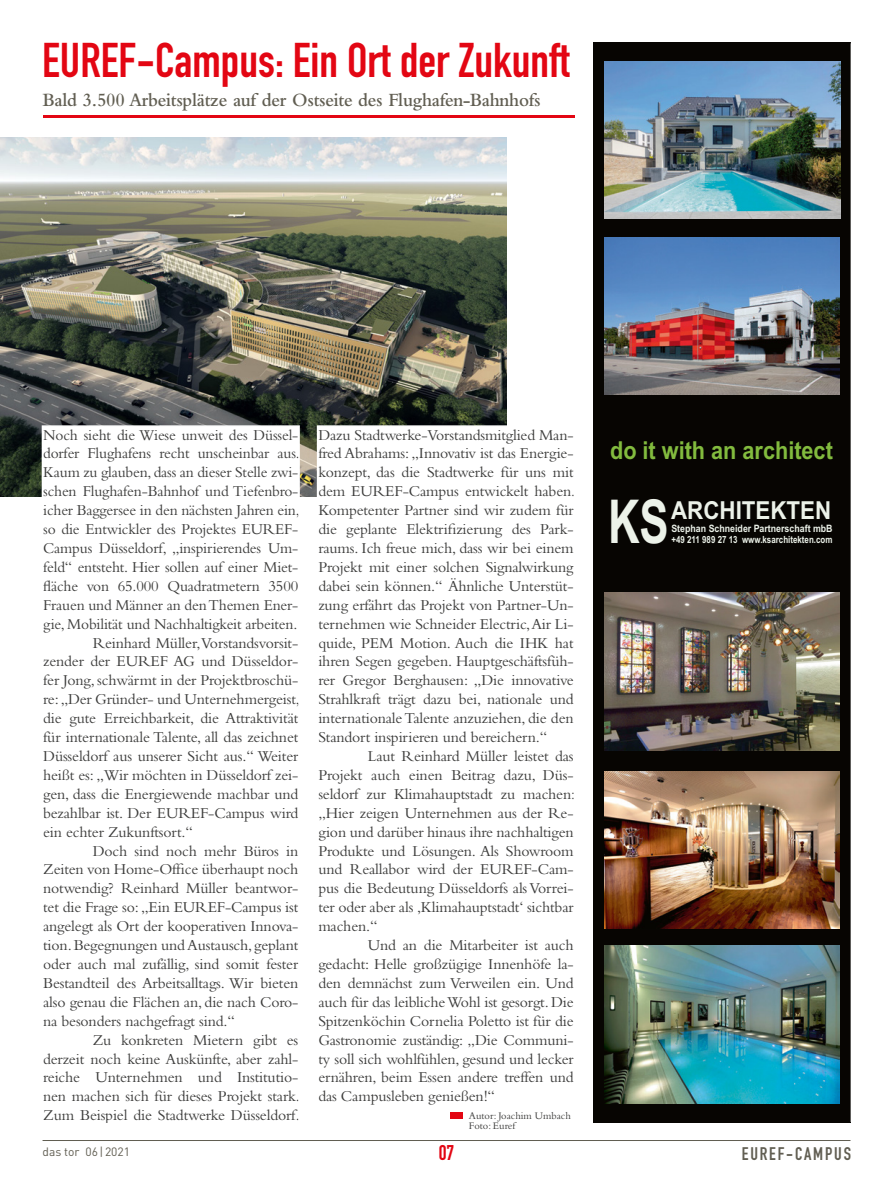
<style>
.page{position:relative;width:893px;height:1191px;background:#fff}
.page>*{position:absolute;margin:0;border:0;box-sizing:border-box;transform-origin:0 0}
.t1{font:700 60.45px "Arial";color:#ecf2e9;scale:.72 1}
.t2{font:700 48px "DIN Condensed";color:#e30613}
.t3{font:700 24.75px "Arial";color:#82bb3e;scale:.88 1}
.t4{font:700 24.75px "Arial";color:#ecf2e9;scale:.9 1}
.t5{font:700 21px "DIN Condensed";color:#e30613}
.t6{font:600 19.5px "Bembo";letter-spacing:-.015em;color:#615e52;scale:.95 1}
.t7{font:700 18px "DIN Condensed";letter-spacing:.1em;color:#615e52}
.t8{font:15.75px/18.9px "Bembo";letter-spacing:-.01em;color:#3c3c3b;text-align:justify}
.t9{font:12px "DIN";color:#615e52}
.t10{font:10.5px/10.8px "Bembo";color:#3c3c3b}
.t11{font:700 10.2px "Arial";color:#ecf2e9;scale:.87 1}
.t12{font:700 9.9px "Arial";color:#ecf2e9;scale:.81 1}
</style>
<div class="page">
<hr style="left:43px;top:1140px;width:807px;height:1px;background:#615e52">
<hr style="left:43px;top:116px;width:532px;height:2px;background:#e30613">
<img style="left:0;top:137px;width:506px;height:359px">
<svg style="left:41px;top:424px;width:260px;height:73px"></svg>
<svg style="left:316px;top:424px;width:191px;height:695px"></svg>
<div style="left:450px;top:1112px;width:13px;height:6px;background:#e30613"></div>
<div style="left:593px;top:43px;width:257px;height:1080px;background:#070502"></div>
<img style="left:604px;top:62px;width:236px;height:157px">
<img style="left:604px;top:593px;width:236px;height:157px">
<img style="left:604px;top:946px;width:236px;height:157px">
<img style="left:604px;top:771px;width:236px;height:157px">
<img style="left:604px;top:237px;width:236px;height:158px">
<h2 class="t2" style="left:42px;top:28px;width:529px">EUREF-Campus: Ein Ort der Zukunft</h2>
<p class="t6" style="left:43px;top:89px;width:525px">Bald 3.500 Arbeitsplätze auf der Ostseite des Flughafen-Bahnhofs</p>
<p class="t8" style="left:43px;top:425px;width:257px">Noch sieht die Wiese unweit des Düssel-</p>
<p class="t8" style="left:43px;top:444px;width:258px">dorfer Flughafens recht unscheinbar aus.</p>
<p class="t8" style="left:43px;top:463px;width:257px">Kaum zu glauben, dass an dieser Stelle zwi-</p>
<p class="t8" style="left:43px;top:481px;width:257px">schen Flughafen-Bahnhof und Tiefenbro-</p>
<p class="t8" style="left:43px;top:500px;width:258px">icher Baggersee in den nächsten Jahren ein,</p>
<p class="t8" style="left:43px;top:519px;width:257px">so die Entwickler des Projektes EUREF-</p>
<p class="t8" style="left:43px;top:538px;width:257px">Campus Düsseldorf, „inspirierendes Um-</p>
<p class="t8" style="left:43px;top:557px;width:257px">feld“ entsteht. Hier sollen auf einer Miet-</p>
<p class="t8" style="left:43px;top:576px;width:257px">fläche von 65.000 Quadratmetern 3500</p>
<p class="t8" style="left:43px;top:595px;width:257px">Frauen und Männer an den Themen Ener-</p>
<p class="t8" style="left:43px;top:614px;width:256px">gie, Mobilität und Nachhaltigkeit arbeiten.</p>
<p class="t8" style="left:93px;top:633px;width:207px">Reinhard Müller,Vorstandsvorsit-</p>
<p class="t8" style="left:43px;top:652px;width:257px">zender der EUREF AG und Düsseldor-</p>
<p class="t8" style="left:43px;top:670px;width:257px">fer Jong, schwärmt in der Projektbroschü-</p>
<p class="t8" style="left:43px;top:689px;width:258px">re: „Der Gründer- und Unternehmergeist,</p>
<p class="t8" style="left:43px;top:708px;width:257px">die gute Erreichbarkeit, die Attraktivität</p>
<p class="t8" style="left:43px;top:727px;width:257px">für internationale Talente, all das zeichnet</p>
<p class="t8" style="left:43px;top:746px;width:257px">Düsseldorf aus unserer Sicht aus.“ Weiter</p>
<p class="t8" style="left:43px;top:765px;width:257px">heißt es: „Wir möchten in Düsseldorf zei-</p>
<p class="t8" style="left:43px;top:784px;width:257px">gen, dass die Energiewende machbar und</p>
<p class="t8" style="left:43px;top:803px;width:257px">bezahlbar ist. Der EUREF-Campus wird</p>
<p class="t8" style="left:43px;top:822px;width:151px">ein echter Zukunftsort.“</p>
<p class="t8" style="left:93px;top:841px;width:207px">Doch sind noch mehr Büros in</p>
<p class="t8" style="left:43px;top:859px;width:257px">Zeiten von Home-Office überhaupt noch</p>
<p class="t8" style="left:43px;top:878px;width:257px">notwendig? Reinhard Müller beantwor-</p>
<p class="t8" style="left:43px;top:897px;width:257px">tet die Frage so: „Ein EUREF-Campus ist</p>
<p class="t8" style="left:43px;top:916px;width:257px">angelegt als Ort der kooperativen Innova-</p>
<p class="t8" style="left:43px;top:935px;width:257px">tion. Begegnungen und Austausch, geplant</p>
<p class="t8" style="left:43px;top:954px;width:257px">oder auch mal zufällig, sind somit fester</p>
<p class="t8" style="left:43px;top:973px;width:257px">Bestandteil des Arbeitsalltags. Wir bieten</p>
<p class="t8" style="left:43px;top:992px;width:257px">also genau die Flächen an, die nach Coro-</p>
<p class="t8" style="left:43px;top:1011px;width:193px">na besonders nachgefragt sind.“</p>
<p class="t8" style="left:93px;top:1030px;width:207px">Zu konkreten Mietern gibt es</p>
<p class="t8" style="left:43px;top:1048px;width:257px">derzeit noch keine Auskünfte, aber zahl-</p>
<p class="t8" style="left:43px;top:1067px;width:257px">reiche Unternehmen und Institutio-</p>
<p class="t8" style="left:43px;top:1086px;width:258px">nen machen sich für dieses Projekt stark.</p>
<p class="t8" style="left:43px;top:1105px;width:258px">Zum Beispiel die Stadtwerke Düsseldorf.</p>
<p class="t8" style="left:318px;top:425px;width:258px">Dazu Stadtwerke-Vorstandsmitglied Man&shy;fred Abrahams: „Innovativ ist das Energie&shy;konzept, das die Stadtwerke für uns mit dem EUREF-Campus entwickelt haben.<br>Kompetenter Partner sind wir zudem für die geplante Elektrifizierung des Park&shy;raums. Ich freue mich, dass wir bei einem Projekt mit einer solchen Signalwirkung dabei sein können.“ Ähnliche Unterstüt&shy;zung erfährt das Projekt von Partner-Un&shy;ternehmen wie Schneider Electric, Air Li&shy;quide, PEM Motion. Auch die IHK hat ihren Segen gegeben. Hauptgeschäftsfüh&shy;rer Gregor Berghausen: „Die innovative Strahlkraft trägt dazu bei, nationale und internationale Talente anzuziehen, die den Standort inspirieren und bereichern.“</p>
<p class="t8" style="left:318px;top:746px;width:258px;text-indent:50px">Laut Reinhard Müller leistet das Projekt auch einen Beitrag dazu, Düs&shy;seldorf zur Klimahauptstadt zu machen: „Hier zeigen Unternehmen aus der Re&shy;gion und darüber hinaus ihre nachhaltigen Produkte und Lösungen. Als Showroom und Reallabor wird der EUREF-Cam&shy;pus die Bedeutung Düsseldorfs als Vorrei&shy;ter oder aber als ‚Klimahauptstadt‘ sichtbar machen.“</p>
<p class="t8" style="left:318px;top:935px;width:257px;text-indent:50px">Und an die Mitarbeiter ist auch gedacht: Helle großzügige Innenhöfe la&shy;den demnächst zum Verweilen ein. Und auch für das leibliche Wohl ist gesorgt. Die Spitzenköchin Cornelia Poletto ist für die Gastronomie zuständig: „Die Communi&shy;ty soll sich wohlfühlen, gesund und lecker ernähren, beim Essen andere treffen und das Campusleben genießen!“</p>
<p class="t10" style="left:469px;top:1109px;width:103px">Autor: Joachim Umbach<br>Foto: Euref</p>
<h3 class="t3" style="left:610px;top:441px;width:255px">do it with an architect</h3>
<h1 class="t1" style="left:608px;top:499px;width:86px">KS</h1>
<h3 class="t4" style="left:671px;top:500px;width:180px">ARCHITEKTEN</h3>
<p class="t11" style="left:671px;top:524px;width:187px">Stephan Schneider Partnerschaft mbB</p>
<p class="t12" style="left:671px;top:536px;width:200px">+49 211 989 27 13 www.ksarchitekten.com</p>
<h3 class="t5" style="left:439px;top:1139px;width:17px">07</h3>
<p class="t9" style="left:43px;top:1143px;width:89px">das tor 06|2021</p>
<p class="t7" style="left:742px;top:1141px;width:111px">EUREF-CAMPUS</p>
</div>
